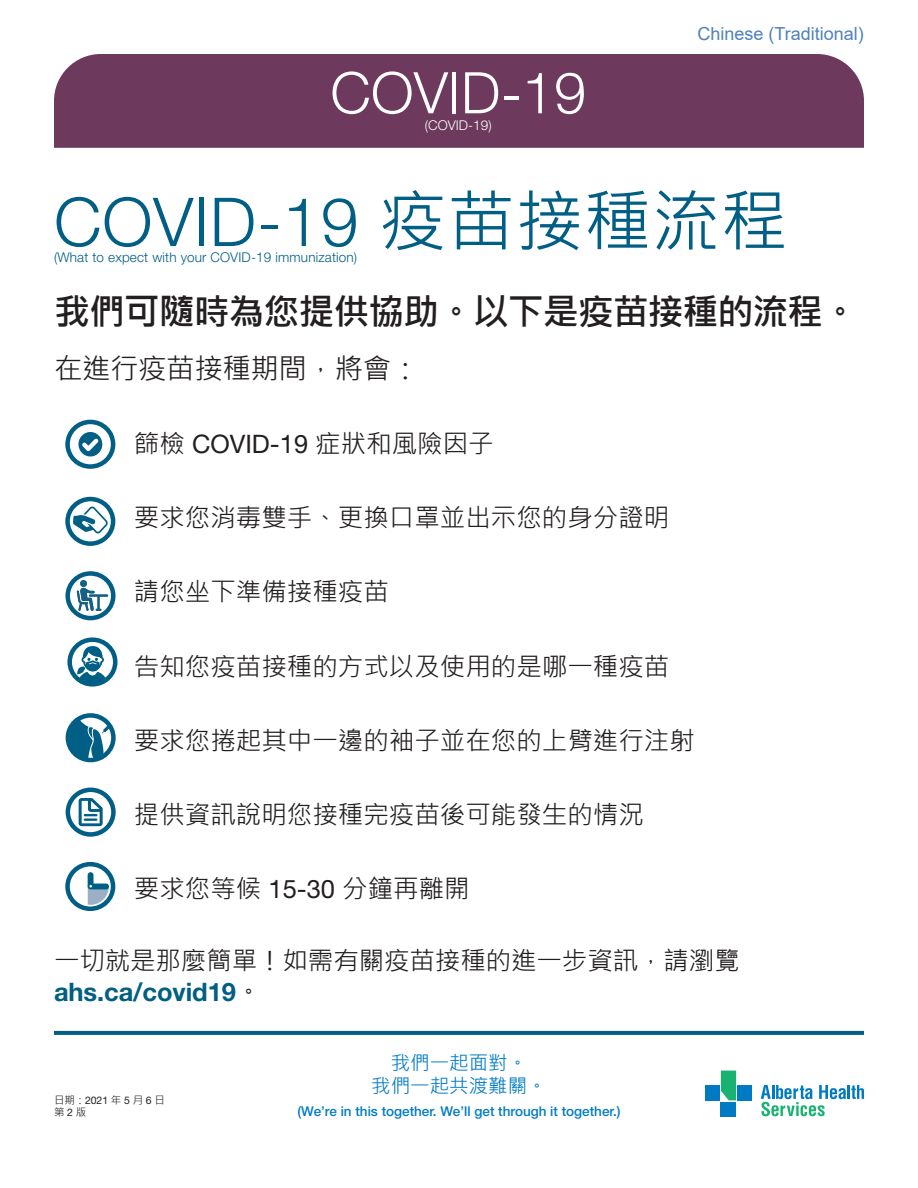
<style>
.page{position:relative;width:918px;height:1188px;background:#fff}
.page>*{position:absolute;margin:0;border:0;box-sizing:border-box;transform-origin:0 0}
.t1{font:300 67.5px "Helvetica Neue LT Std";letter-spacing:.01em;color:#015e84}
.t2{font:300 57.45px "Helvetica Neue LT Std";letter-spacing:.005em;color:#fff}
.t3{font:700 36px "Microsoft Jheng Hei";letter-spacing:-.03em;color:#231f20}
.t4{font:28.5px "Microsoft Jheng Hei";letter-spacing:-.015em;color:#231f20}
.t5{font:25.5px/30.6px "Microsoft Jheng Hei";color:#231f20}
.t6{font:19.5px/23.4px "Microsoft Jheng Hei";color:#007bc3;text-align:center}
.t7{font:18px "Arial";color:#4f81bd}
.t8{font:500 13.5px "Helvetica Neue LT Std";color:#007bc3}
.t9{font:300 13.5px "Helvetica Neue LT Std";letter-spacing:.01em;color:#015e84}
.t10{font:300 13.5px "Helvetica Neue LT Std";letter-spacing:.005em;color:#fff}
.t11{font:10.5px/12.6px "Microsoft Jheng Hei";color:#231f20}
.s1{font-family:"Microsoft Jheng Hei";font-weight:400}
.s2{font-family:"Helvetica Neue LT Std"}
.s3{font-family:"Helvetica Neue LT Std";font-weight:700;color:#015e84}
</style>
<div class="page">
<div style="left:54px;top:54px;width:810px;height:94px;background:#6d3a5d"></div>
<svg style="left:54px;top:1031px;width:810px;height:4px;background:#066186"></svg>
<svg style="left:761px;top:1085px;width:103px;height:31px"></svg>
<div style="left:705px;top:1085px;width:14px;height:15px;background:#007ac2"></div>
<div style="left:737px;top:1085px;width:15px;height:15px;background:#007ac2"></div>
<div style="left:721px;top:1102px;width:15px;height:14px;background:#007ac2"></div>
<svg style="left:721px;top:1071px;width:15px;height:29px"></svg>
<div style="left:65px;top:862px;width:50px;height:49px;border:4px solid #015e84;border-radius:50%"></div>
<div style="left:65px;top:497px;width:50px;height:49px;border:4px solid #015e84;border-radius:50%"></div>
<svg style="left:73px;top:506px;width:35px;height:28px"></svg>
<div style="left:67px;top:637px;width:51px;height:50px;border:4px solid #015e84;border-radius:50%"></div>
<svg style="left:77px;top:646px;width:29px;height:38px"></svg>
<div style="left:65px;top:420px;width:50px;height:49px;border:4px solid #015e84;border-radius:50%"></div>
<svg style="left:78px;top:432px;width:24px;height:24px"></svg>
<div style="left:65px;top:571px;width:51px;height:49px;border:4px solid #015e84;border-radius:50%"></div>
<svg style="left:77px;top:580px;width:31px;height:31px"></svg>
<div style="left:80px;top:580px;width:7px;height:7px;background:#166085;border-radius:50%"></div>
<div style="left:66px;top:713px;width:50px;height:49px;border:4px solid #015e84;border-radius:50%"></div>
<svg style="left:69px;top:719px;width:43px;height:41px"></svg>
<div style="left:66px;top:788px;width:50px;height:49px;border:4px solid #015e84;border-radius:50%"></div>
<svg style="left:79px;top:798px;width:24px;height:28px"></svg>
<svg style="left:65px;top:865px;width:45px;height:44px"></svg>
<p class="t2" style="left:330px;top:58px;width:257px">COVID-19</p>
<p class="t10" style="left:425px;top:116px;width:68px">(COVID-19)</p>
<p class="t7" style="left:698px;top:21px;width:168px">Chinese (Traditional)</p>
<p class="t1" style="left:54px;top:181px;width:735px">COVID-19 <span class="s1">疫苗接種流程</span></p>
<p class="t9" style="left:54px;top:249px;width:305px">(What to expect with your COVID-19 immunization)</p>
<p class="t3" style="left:54px;top:289px;width:806px">我們可隨時為您提供協助。以下是疫苗接種的流程。</p>
<p class="t4" style="left:54px;top:351px;width:367px">在進行疫苗接種期間，將會：</p>
<p class="t5" style="left:134px;top:428px;width:361px">篩檢 <span class="s2">COVID-19</span> 症狀和風險因子</p>
<p class="t5" style="left:134px;top:502px;width:537px">要求您消毒雙手、更換口罩並出示您的身分證明</p>
<p class="t5" style="left:134px;top:577px;width:256px">請您坐下準備接種疫苗</p>
<p class="t5" style="left:134px;top:651px;width:537px">告知您疫苗接種的方式以及使用的是哪一種疫苗</p>
<p class="t5" style="left:134px;top:725px;width:562px">要求您捲起其中一邊的袖子並在您的上臂進行注射</p>
<p class="t5" style="left:134px;top:799px;width:511px">提供資訊說明您接種完疫苗後可能發生的情況</p>
<p class="t5" style="left:134px;top:874px;width:337px">要求您等候 <span class="s2">15-30</span> 分鐘再離開</p>
<p class="t5" style="left:54px;top:945px;width:687px">一切就是那麼簡單！如需有關疫苗接種的進一步資訊，請瀏覽<span class="s3">ahs.ca/covid19</span>。</p>
<p class="t11" style="left:54px;top:1094px;width:112px">日期：<span class="s2">2021</span> 年 <span class="s2">5</span> 月 <span class="s2">6</span> 日第 <span class="s2">2</span> 版</p>
<p class="t6" style="left:371px;top:1051px;width:177px">我們一起面對。<br>我們一起共渡難關。</p>
<p class="t8" style="left:297px;top:1103px;width:325px">(We’re in this together. We’ll get through it together.)</p>
</div>
